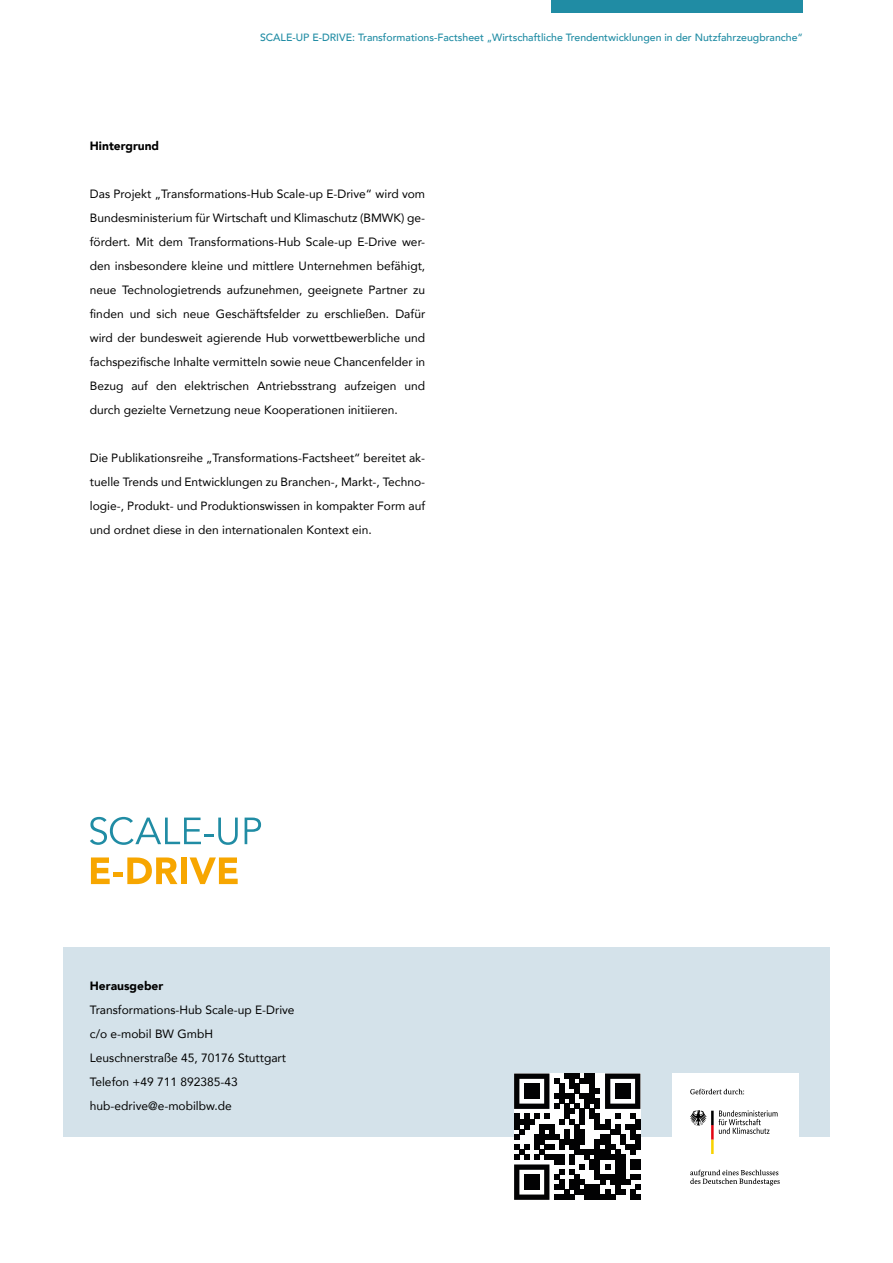
<style>
.page{position:relative;width:893px;height:1263px;background:#fff}
.page>*{position:absolute;margin:0;border:0;box-sizing:border-box;transform-origin:0 0}
.Innenteil_Fließtext_ohne_Abstand{font:12px/24px "Avenir";color:#000;text-align:justify}
.Innenteil_Fließtext_ohne_Abstand-2{font:900 12px "Avenir";color:#000}
.t1{font:500 10.5px "Avenir";color:#208ca4}
</style>
<div class="page">
<div style="left:551px;top:0;width:252px;height:13px;background:#208ca4"></div>
<div style="left:63px;top:947px;width:767px;height:190px;background:#d4e2ea"></div>
<div style="left:673px;top:1073px;width:124px;height:127px;background:#fff"></div>
<svg style="left:690px;top:1089px;width:54px;height:5px"></svg>
<svg style="left:690px;top:1170px;width:90px;height:15px"></svg>
<svg style="left:690px;top:1110px;width:87px;height:44px"></svg>
<svg style="left:514px;top:1073px;width:126px;height:127px"></svg>
<div style="left:524px;top:1084px;width:15px;height:15px;background:#020203"></div>
<div style="left:615px;top:1084px;width:15px;height:15px;background:#020203"></div>
<div style="left:524px;top:1174px;width:15px;height:16px;background:#020203"></div>
<svg style="left:91px;top:857px;width:19px;height:27px"></svg>
<div style="left:113px;top:872px;width:10px;height:5px;background:#f7a600"></div>
<svg style="left:127px;top:857px;width:50px;height:27px"></svg>
<div style="left:181px;top:857px;width:6px;height:27px;background:#f7a600"></div>
<svg style="left:190px;top:857px;width:48px;height:27px"></svg>
<svg style="left:90px;top:817px;width:148px;height:28px"></svg>
<svg style="left:245px;top:817px;width:16px;height:27px"></svg>
<p class="t1" style="left:260px;top:29px;width:545px">SCALE-UP E-DRIVE: Transformations-Factsheet „Wirtschaftliche Trendentwicklungen in der Nutzfahrzeugbranche“</p>
<p class="Innenteil_Fließtext_ohne_Abstand-2" style="left:90px;top:136px;width:71px">Hintergrund</p>
<p class="Innenteil_Fließtext_ohne_Abstand" style="left:90px;top:181px;width:337px">Das Projekt „Transformations-Hub Scale-up E-Drive“ wird vom Bundesministerium für Wirtschaft und Klimaschutz (BMWK) ge&shy;fördert. Mit dem Transformations-Hub Scale-up E-Drive wer&shy;den insbesondere kleine und mittlere Unternehmen befähigt, neue Technologietrends aufzunehmen, geeignete Partner zu finden und sich neue Geschäftsfelder zu erschließen. Dafür wird der bundesweit agierende Hub vorwettbewerbliche und fachspezifische Inhalte vermitteln sowie neue Chancenfelder in Bezug auf den elektrischen Antriebsstrang aufzeigen und durch gezielte Vernetzung neue Kooperationen initiieren.</p>
<p class="Innenteil_Fließtext_ohne_Abstand" style="left:90px;top:445px;width:337px">Die Publikationsreihe „Transformations-Factsheet“ bereitet ak&shy;tuelle Trends und Entwicklungen zu Branchen-, Markt-, Techno&shy;logie-, Produkt- und Produktionswissen in kompakter Form auf und ordnet diese in den internationalen Kontext ein.</p>
<p class="Innenteil_Fließtext_ohne_Abstand-2" style="left:90px;top:976px;width:75px">Herausgeber</p>
<p class="Innenteil_Fließtext_ohne_Abstand" style="left:90px;top:997px;width:206px">Transformations-Hub Scale-up E-Drive</p>
<p class="Innenteil_Fließtext_ohne_Abstand" style="left:90px;top:1021px;width:125px">c/o e-mobil BW GmbH</p>
<p class="Innenteil_Fließtext_ohne_Abstand" style="left:90px;top:1045px;width:198px">Leuschnerstraße 45, 70176 Stuttgart</p>
<p class="Innenteil_Fließtext_ohne_Abstand" style="left:90px;top:1069px;width:150px">Telefon +49 711 892385-43</p>
<p class="Innenteil_Fließtext_ohne_Abstand" style="left:90px;top:1093px;width:143px">hub-edrive@e-mobilbw.de</p>
</div>
